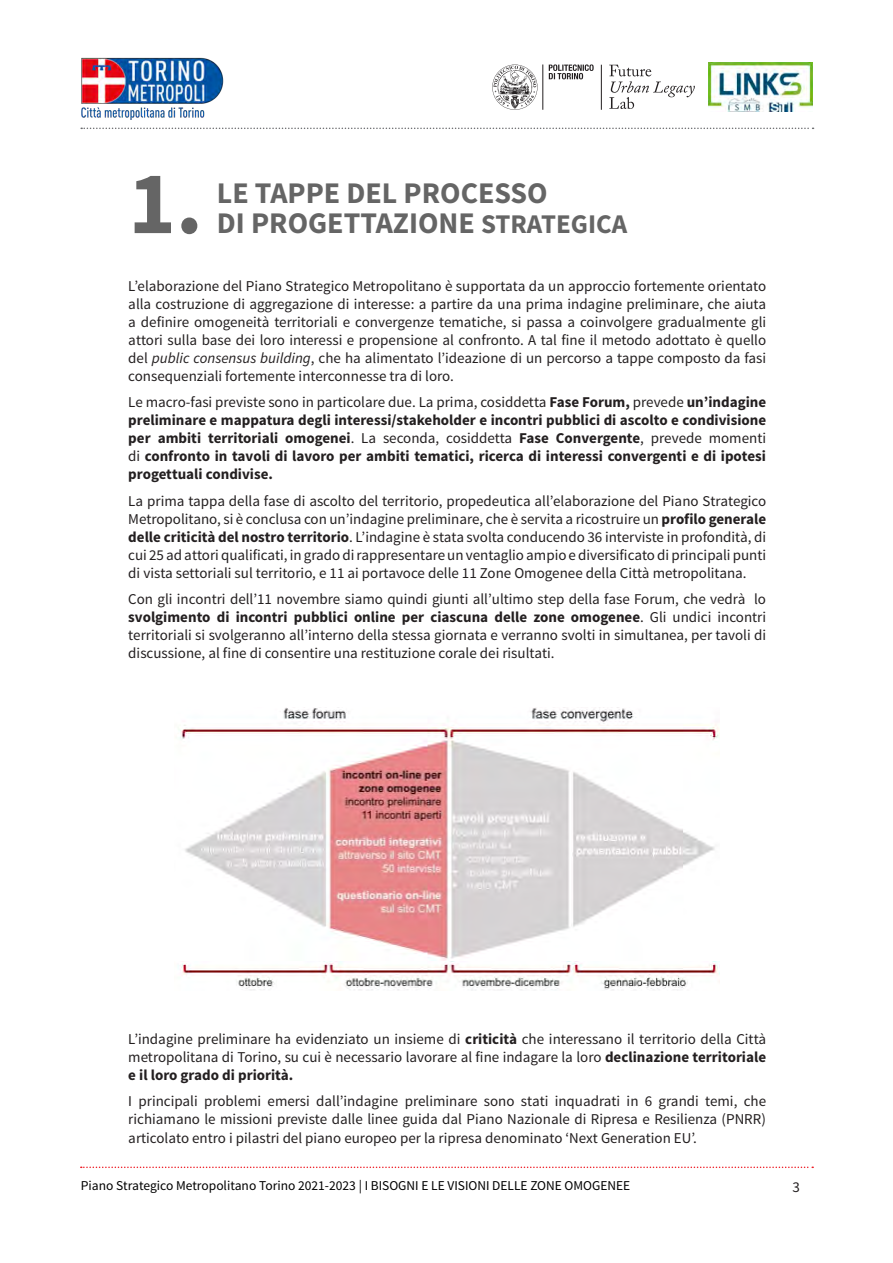
<style>
.page{position:relative;width:893px;height:1263px;background:#fff}
.page>*{position:absolute;margin:0;border:0;box-sizing:border-box;transform-origin:0 0}
.TITOLI_CAPITOLI{font:700 90px "Source Sans Pro";color:#656565}
.TITOLI_CAPITOLI-2{font:700 30px/30px "Source Sans Pro";color:#656565}
.BODY{font:15px/18px "Source Sans Pro";color:#231f20;text-align:justify}
.BODY-2{font:700 15px/18px "Source Sans Pro";color:#231f20;text-align:justify}
.t1{font:13.5px "Source Sans Pro";color:#000}
.s1{font-size:27px}
.s2{font-style:italic}
.s3{font-weight:400}
.s4{font-weight:700}
</style>
<div class="page">
<svg style="left:81px;top:128px;width:733px;height:1px"></svg>
<svg style="left:81px;top:1166px;width:732px;height:2px"></svg>
<img style="left:81px;top:57px;width:143px;height:62px">
<svg style="left:492px;top:65px;width:45px;height:45px"></svg>
<hr style="left:543px;top:64px;width:1px;height:46px;background:#231f20">
<svg style="left:549px;top:64px;width:45px;height:15px"></svg>
<hr style="left:601px;top:65px;width:1px;height:45px;background:#231f20">
<svg style="left:609px;top:65px;width:42px;height:11px"></svg>
<svg style="left:609px;top:82px;width:86px;height:27px"></svg>
<img style="left:709px;top:62px;width:104px;height:50px">
<img style="left:178px;top:708px;width:542px;height:282px">
<p class="TITOLI_CAPITOLI" style="left:128px;top:145px;width:76px">1.</p>
<p class="TITOLI_CAPITOLI-2" style="left:217px;top:179px;width:412px">LE TAPPE DEL PROCESSO<br>DI PROGETTAZIONE <span class="s1">STRATEGICA</span></p>
<p class="BODY" style="left:128px;top:277px;width:639px">L’elaborazione del Piano Strategico Metropolitano è supportata da un approccio fortemente orientato alla costruzione di aggregazione di interesse: a partire da una prima indagine preliminare, che aiuta a definire omogeneità territoriali e convergenze tematiche, si passa a coinvolgere gradualmente gli attori sulla base dei loro interessi e propensione al confronto. A tal fine il metodo adottato è quello del <span class="s2">public consensus building</span>, che ha alimentato l’ideazione di un percorso a tappe composto da fasi consequenziali fortemente interconnesse tra di loro.</p>
<p class="BODY-2" style="left:128px;top:394px;width:639px"><span class="s3">Le macro-fasi previste sono in particolare due. La prima, cosiddetta</span> Fase Forum, <span class="s3">prevede</span> un’indagine preliminare e mappatura degli interessi/stakeholder e incontri pubblici di ascolto e condivisione per ambiti territoriali omogenei<span class="s3">. La seconda, cosiddetta</span> Fase Convergente<span class="s3">, prevede momenti di</span> confronto in tavoli di lavoro per ambiti tematici, ricerca di interessi convergenti e di ipotesi progettuali condivise.</p>
<p class="BODY" style="left:128px;top:492px;width:639px">La prima tappa della fase di ascolto del territorio, propedeutica all’elaborazione del Piano Strategico Metropolitano, si è conclusa con un’indagine preliminare, che è servita a ricostruire un <span class="s4">profilo generale delle criticità del nostro territorio</span>. L’indagine è stata svolta conducendo 36 interviste in profondità, di cui 25 ad attori qualificati, in grado di rappresentare un ventaglio ampio e diversificato di principali punti di vista settoriali sul territorio, e 11 ai portavoce delle 11 Zone Omogenee della Città metropolitana.</p>
<p class="BODY" style="left:128px;top:591px;width:639px">Con gli incontri dell’11 novembre siamo quindi giunti all’ultimo step della fase Forum, che vedrà lo <span class="s4">svolgimento di incontri pubblici online per ciascuna delle zone omogenee</span>. Gli undici incontri territoriali si svolgeranno all’interno della stessa giornata e verranno svolti in simultanea, per tavoli di discussione, al fine di consentire una restituzione corale dei risultati.</p>
<p class="BODY" style="left:128px;top:1030px;width:639px">L’indagine preliminare ha evidenziato un insieme di <span class="s4">criticità</span> che interessano il territorio della Città metropolitana di Torino, su cui è necessario lavorare al fine indagare la loro <span class="s4">declinazione territoriale e il loro grado di priorità.</span></p>
<p class="BODY" style="left:128px;top:1093px;width:639px">I principali problemi emersi dall’indagine preliminare sono stati inquadrati in 6 grandi temi, che richiamano le missioni previste dalle linee guida dal Piano Nazionale di Ripresa e Resilienza (PNRR) articolato entro i pilastri del piano europeo per la ripresa denominato ‘Next Generation EU’.</p>
<p class="t1" style="left:81px;top:1177px;width:551px">Piano Strategico Metropolitano Torino 2021-2023 | I BISOGNI E LE VISIONI DELLE ZONE OMOGENEE</p>
<p class="BODY" style="left:792px;top:1178px;width:9px">3</p>
</div>
